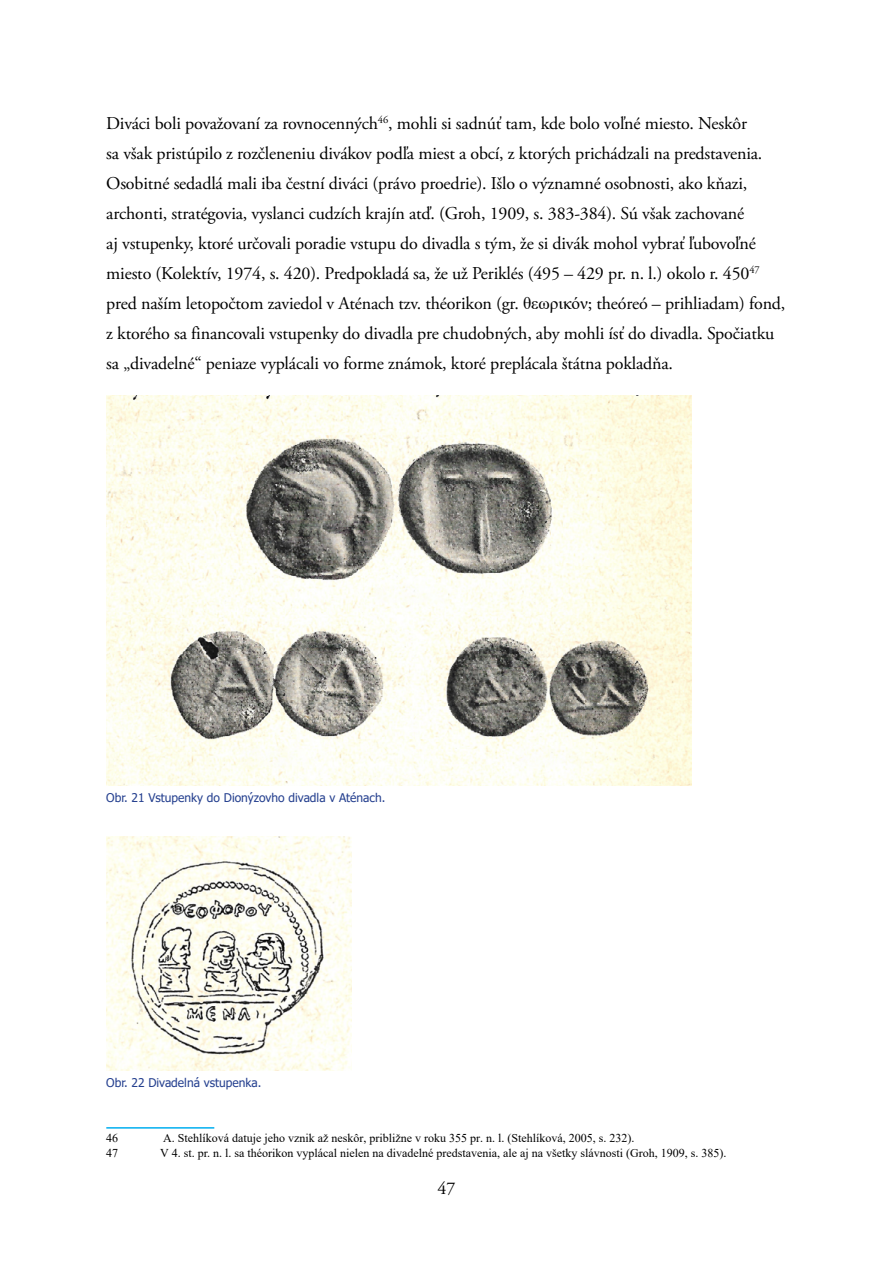
<style>
.page{position:relative;width:893px;height:1263px;background:#fff}
.page>*{position:absolute;margin:0;border:0;box-sizing:border-box;transform-origin:0 0}
.t1{font:18px/30px "Adobe Garamond Pro";letter-spacing:-.01em;color:#000}
.t2{font:12px "Times New Roman";color:#000}
.t3{font:12px "Tahoma";color:#25408f}
.s1{font-family:"Times New Roman";font-size:17.25px}
</style>
<div class="page">
<img style="left:106px;top:395px;width:585px;height:390px">
<img style="left:106px;top:837px;width:245px;height:233px">
<hr style="left:106px;top:1127px;width:108px;height:1px;background:#00aeef">
<p class="t1" style="left:106px;top:109px;width:681px">Diváci boli považovaní za rovnocenných<sup>46</sup>, mohli si sadnúť tam, kde bolo voľné miesto. Neskôr<br>sa však pristúpilo z rozčleneniu divákov podľa miest a obcí, z ktorých prichádzali na predstavenia.<br>Osobitné sedadlá mali iba čestní diváci (právo proedrie). Išlo o významné osobnosti, ako kňazi, archonti, stratégovia, vyslanci cudzích krajín atď. (Groh, 1909, s. 383-384). Sú však zachované<br>aj vstupenky, ktoré určovali poradie vstupu do divadla s tým, že si divák mohol vybrať ľubovoľné miesto (Kolektív, 1974, s. 420). Predpokladá sa, že už Periklés (495 – 429 pr. n. l.) okolo r. 450<sup>47 </sup>pred naším letopočtom zaviedol v Aténach tzv. théorikon (gr. <span class="s1">θεωρικόν</span>; theóreó – prihliadam) fond, z ktorého sa financovali vstupenky do divadla pre chudobných, aby mohli ísť do divadla. Spočiatku sa „divadelné“ peniaze vyplácali vo forme známok, ktoré preplácala štátna pokladňa.</p>
<p class="t3" style="left:106px;top:789px;width:281px">Obr. 21 Vstupenky do Dionýzovho divadla v Aténach.</p>
<p class="t3" style="left:106px;top:1074px;width:157px">Obr. 22 Divadelná vstupenka.</p>
<p class="t2" style="left:106px;top:1130px;width:13px">46</p>
<p class="t2" style="left:163px;top:1130px;width:473px">A. Stehlíková datuje jeho vznik až neskôr, približne v roku 355 pr. n. l. (Stehlíková, 2005, s. 232).</p>
<p class="t2" style="left:106px;top:1144px;width:13px">47</p>
<p class="t2" style="left:160px;top:1144px;width:568px">V 4. st. pr. n. l. sa théorikon vyplácal nielen na divadelné predstavenia, ale aj na všetky slávnosti (Groh, 1909, s. 385).</p>
<p class="t1" style="left:437px;top:1174px;width:19px">47</p>
</div>
